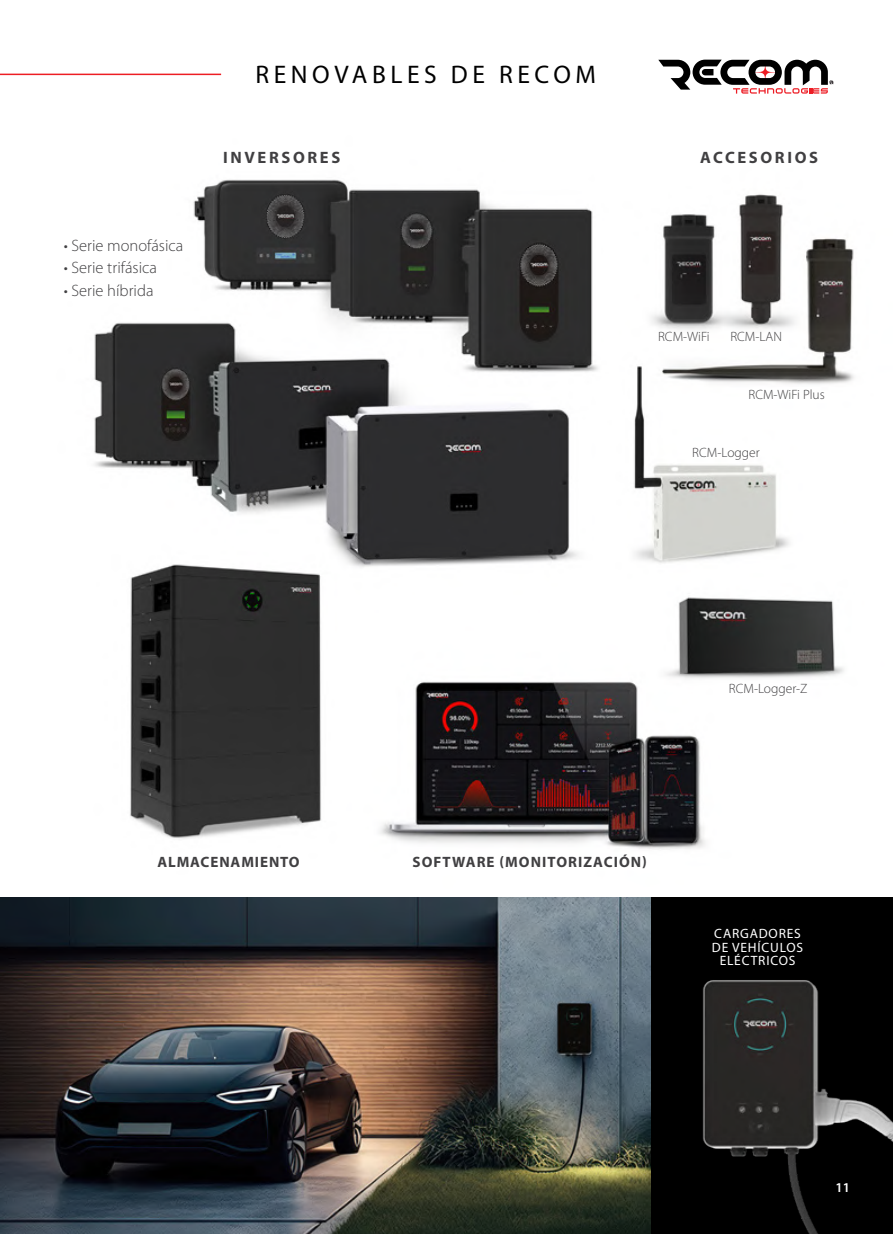
<style>
.page{position:relative;width:893px;height:1234px;background:#fff}
.page>*{position:absolute;margin:0;border:0;box-sizing:border-box;transform-origin:0 0}
.t1{font:25.5px "Myriad Pro";letter-spacing:.18em;color:#000}
.t2{font:300 16.5px "Myriad Pro";color:#414042}
.t3{font:700 16.5px "Myriad Pro";letter-spacing:.16em;color:#414042}
.t4{font:700 15px "Myriad Pro";letter-spacing:.07em;color:#414042}
.t5{font:300 13.5px "Myriad Pro";color:#414042}
.t6{font:13.5px/13.4px "Myriad Pro";letter-spacing:.06em;color:#fff;text-align:center}
.t7{font:600 13.5px "Myriad Pro";color:#fff}
</style>
<div class="page">
<img style="left:0;top:59px;width:854px;height:790px">
<div style="left:648px;top:897px;width:245px;height:336px;background:#000"></div>
<svg style="left:658px;top:60px;width:175px;height:34px"></svg>
<hr style="left:0;top:74px;width:221px;height:1px;background:#ed1d24">
<img style="left:1px;top:897px;width:650px;height:336px">
<img style="left:0;top:897px;width:1px;height:336px">
<img style="left:617px;top:962px;width:276px;height:271px">
<p class="t2" style="left:64px;top:236px;width:121px">• Serie monofásica</p>
<p class="t2" style="left:64px;top:258px;width:95px">• Serie trifásica</p>
<p class="t2" style="left:64px;top:281px;width:91px">• Serie híbrida</p>
<h1 class="t1" style="left:255px;top:59px;width:342px">RENOVABLES DE RECOM</h1>
<p class="t3" style="left:223px;top:147px;width:119px">INVERSORES</p>
<p class="t3" style="left:700px;top:147px;width:120px">ACCESORIOS</p>
<p class="t5" style="left:658px;top:329px;width:53px">RCM-WiFi</p>
<p class="t5" style="left:730px;top:329px;width:53px">RCM-LAN</p>
<p class="t5" style="left:748px;top:386px;width:78px">RCM-WiFi Plus</p>
<p class="t5" style="left:692px;top:445px;width:69px">RCM-Logger</p>
<p class="t4" style="left:157px;top:851px;width:144px">ALMACENAMIENTO</p>
<p class="t4" style="left:413px;top:851px;width:236px">SOFTWARE (MONITORIZACIÓN)</p>
<p class="t5" style="left:729px;top:681px;width:80px">RCM-Logger-Z</p>
<p class="t6" style="left:712px;top:926px;width:93px">CARGADORES<br>DE VEHÍCULOS<br>ELÉCTRICOS</p>
<p class="t7" style="left:836px;top:1178px;width:16px">11</p>
</div>
